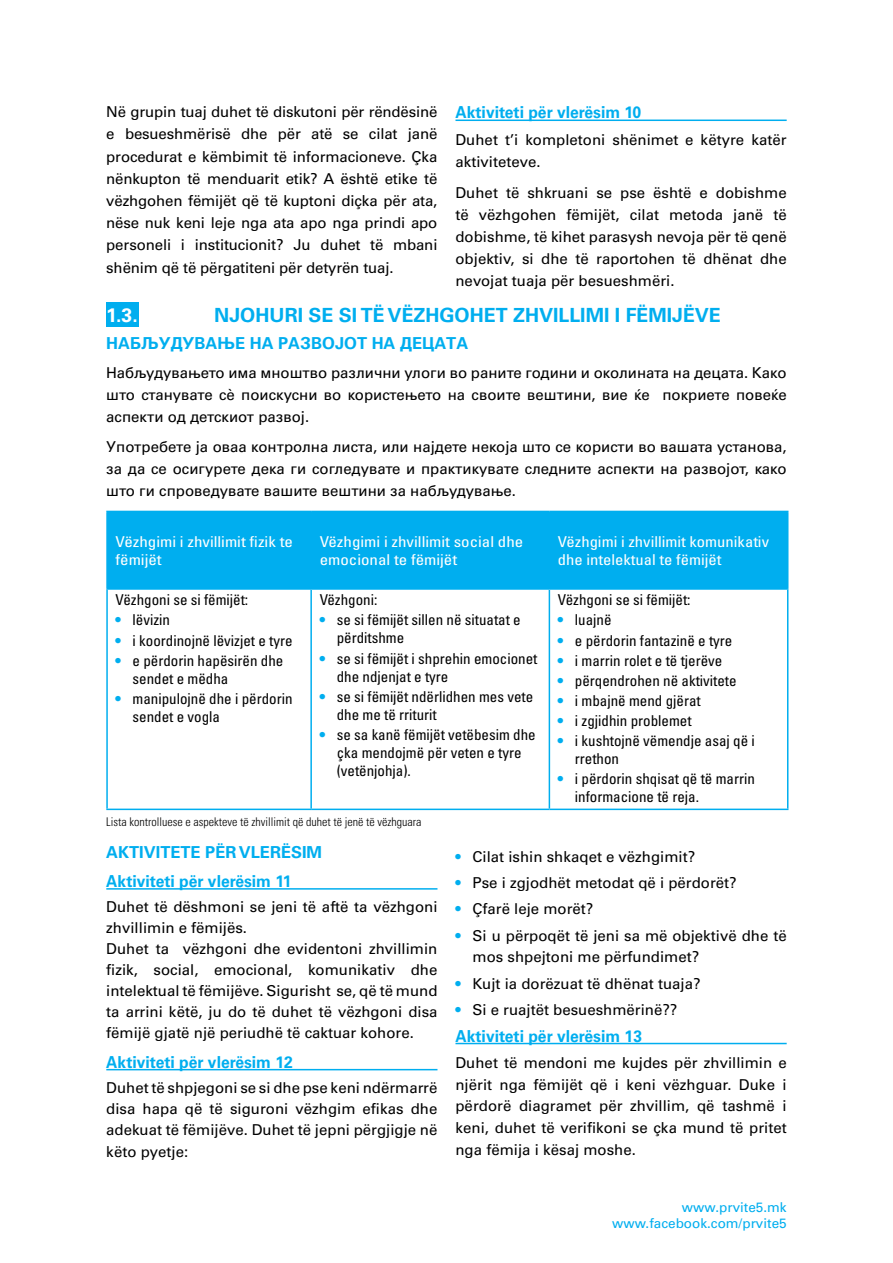
<style>
.page{position:relative;width:893px;height:1263px;background:#fff}
.page>*{position:absolute;margin:0;border:0;box-sizing:border-box;transform-origin:0 0}
.t1{font:700 19.5px "Univers LTCYR 65";color:#00aeef}
.t2{font:700 19.5px "Univers LTCYR 65";color:#fff}
.t3{font:700 16.5px/28.7px "Univers LTCYR 65";color:#00aeef}
.t4{font:700 16.5px "Univers LTCYR 65";color:#00aeef;scale:.95 1}
.t5{font:15px/22.2px "Univers LTCYR 55 Roman";color:#000;text-align:justify}
.t6{font:condensed 15px/18px "Univers LTCYR 57";color:#000}
.t7{font:condensed 15px/18px "Univers LTCYR 57";color:#fff;scale:1.13 1}
.t8{font:condensed 15px/18px "Univers LTCYR 57";color:#fff;scale:1.11 1}
.t9{font:13.5px/16.5px "Univers LTCYR 55 Roman";color:#00aeef;text-align:right}
.t10{font:12px "Univers LTCYR 47 Light Cond";color:#000}
.s1{font-family:"Univers LTCYR 65";font-weight:700;font-stretch:normal;color:#00aeef}
.s2{font-family:"Univers LTCYR 65";font-weight:700;color:#00aeef}
</style>
<div class="page">
<hr style="left:455px;top:120px;width:332px;height:1px;background:#00aeef">
<div style="left:106px;top:303px;width:33px;height:24px;background:#00aeef"></div>
<div style="left:108px;top:512px;width:679px;height:76px;background:#00aeef"></div>
<hr style="left:106px;top:511px;width:205px;height:1px;background:#00aeef">
<hr style="left:106px;top:512px;width:2px;height:76px;background:#00aeef">
<hr style="left:311px;top:511px;width:238px;height:1px;background:#00aeef">
<hr style="left:310px;top:512px;width:2px;height:76px;background:#00aeef">
<hr style="left:549px;top:511px;width:239px;height:1px;background:#00aeef">
<hr style="left:549px;top:512px;width:1px;height:76px;background:#00aeef">
<hr style="left:787px;top:512px;width:1px;height:76px;background:#00aeef">
<hr style="left:106px;top:588px;width:205px;height:2px;background:#00aeef">
<hr style="left:106px;top:590px;width:2px;height:219px;background:#00aeef">
<hr style="left:311px;top:588px;width:238px;height:2px;background:#00aeef">
<hr style="left:310px;top:590px;width:2px;height:219px;background:#00aeef">
<hr style="left:549px;top:588px;width:239px;height:2px;background:#00aeef">
<hr style="left:549px;top:590px;width:1px;height:219px;background:#00aeef">
<hr style="left:787px;top:590px;width:1px;height:219px;background:#00aeef">
<hr style="left:106px;top:809px;width:205px;height:1px;background:#00aeef">
<hr style="left:311px;top:809px;width:238px;height:1px;background:#00aeef">
<hr style="left:549px;top:809px;width:239px;height:1px;background:#00aeef">
<hr style="left:106px;top:888px;width:331px;height:2px;background:#00aeef">
<hr style="left:106px;top:1069px;width:331px;height:1px;background:#00aeef">
<hr style="left:455px;top:1043px;width:332px;height:1px;background:#00aeef">
<p class="t5" style="left:106px;top:100px;width:333px">Në grupin tuaj duhet të diskutoni për rëndësinë e besueshmërisë dhe për atë se cilat janë procedurat e këmbimit të informacioneve. Çka nënkupton të menduarit etik? A është etike të vëzhgohen fëmijët që të kuptoni diçka për ata, nëse nuk keni leje nga ata apo nga prindi apo personeli i institucionit? Ju duhet të mbani shënim që të përgatiteni për detyrën tuaj.</p>
<p class="t4" style="left:455px;top:101px;width:197px">Aktiviteti për vlerësim 10</p>
<p class="t5" style="left:455px;top:128px;width:333px">Duhet t’i kompletoni shënimet e këtyre katër aktiviteteve.</p>
<p class="t5" style="left:455px;top:181px;width:333px">Duhet të shkruani se pse është e dobishme të vëzhgohen fëmijët, cilat metoda janë të dobishme, të kihet parasysh nevoja për të qenë objektiv, si dhe të raportohen të dhënat dhe nevojat tuaja për besueshmëri.</p>
<h1 class="t2" style="left:106px;top:301px;width:33px">1.3.</h1>
<h1 class="t1" style="left:214px;top:301px;width:508px">Njohuri se si të vëzhgohet zhvillimi i fëmijëve</h1>
<p class="t3" style="left:106px;top:328px;width:363px">Набљудување на развој от на децата</p>
<p class="t5" style="left:106px;top:361px;width:682px">Набљудувањето има мноштво различни улоги во раните години и околината на децата. Како што станувате сè поискусни во користењето на своите вештини, вие ќе покриете повеќе аспекти од детскиот развој.</p>
<p class="t5" style="left:106px;top:435px;width:682px">Употребете ја оваа контролна листа, или најдете некоја што се користи во вашата установа, за да се осигурете дека ги согледувате и практикувате следните аспекти на развојот, како што ги спроведувате вашите вештини за набљудување.</p>
<p class="t7" style="left:116px;top:532px;width:158px">Vëzhgimi i zhvillimit fizik te fëmijët</p>
<p class="t7" style="left:320px;top:532px;width:182px">Vëzhgimi i zhvillimit social dhe emocional te fëmijët</p>
<p class="t8" style="left:558px;top:532px;width:192px">Vëzhgimi i zhvillimit komunikativ dhe intelektual te fëmijët</p>
<p class="t6" style="left:116px;top:590px;width:134px">Vëzhgoni se si fëmijët:</p>
<p class="t6" style="left:116px;top:611px;width:56px"><span class="s1">•</span> lëvizin</p>
<p class="t6" style="left:116px;top:631px;width:178px"><span class="s1">•</span> i koordinojnë lëvizjet e tyre</p>
<p class="t6" style="left:133px;top:651px;width:152px;text-indent:-17px"><span class="s1">•</span> e përdorin hapësirën dhe sendet e mëdha</p>
<p class="t6" style="left:133px;top:689px;width:161px;text-indent:-17px"><span class="s1">•</span> manipulojnë dhe i përdorin sendet e vogla</p>
<p class="t6" style="left:558px;top:590px;width:134px">Vëzhgoni se si fëmijët:</p>
<p class="t6" style="left:558px;top:611px;width:55px"><span class="s1">•</span> luajnë</p>
<p class="t6" style="left:558px;top:631px;width:176px"><span class="s1">•</span> e përdorin fantazinë e tyre</p>
<p class="t6" style="left:558px;top:651px;width:166px"><span class="s1">•</span> i marrin rolet e të tjerëve</p>
<p class="t6" style="left:558px;top:671px;width:180px"><span class="s1">•</span> përqendrohen në aktivitete</p>
<p class="t6" style="left:558px;top:691px;width:144px"><span class="s1">•</span> i mbajnë mend gjërat</p>
<p class="t6" style="left:558px;top:711px;width:135px"><span class="s1">•</span> i zgjidhin problemet</p>
<p class="t6" style="left:575px;top:731px;width:181px;text-indent:-17px"><span class="s1">•</span> i kushtojnë vëmendje asaj që i rrethon</p>
<p class="t6" style="left:575px;top:770px;width:181px;text-indent:-17px"><span class="s1">•</span> i përdorin shqisat që të marrin informacione të reja.</p>
<p class="t6" style="left:320px;top:590px;width:59px">Vëzhgoni:</p>
<p class="t6" style="left:337px;top:611px;width:186px;text-indent:-17px"><span class="s1">•</span> se si fëmijët sillen në situatat e përditshme</p>
<p class="t6" style="left:337px;top:649px;width:202px;text-indent:-17px"><span class="s1">•</span> se si fëmijët i shprehin emocionet dhe ndjenjat e tyre</p>
<p class="t6" style="left:337px;top:687px;width:198px;text-indent:-17px"><span class="s1">•</span> se si fëmijët ndërlidhen mes vete dhe me të rriturit</p>
<p class="t6" style="left:337px;top:725px;width:201px;text-indent:-17px"><span class="s1">•</span> se sa kanë fëmijët vetëbesim dhe çka mendojmë për veten e tyre (vetënjohja).</p>
<p class="t10" style="left:106px;top:814px;width:317px">Lista kontrolluese e aspekteve të zhvillimit që duhet të jenë të vëzhguara</p>
<p class="t3" style="left:106px;top:837px;width:217px">Aktivitete për vlerësim<br>Aktiviteti për vlerësim 11</p>
<p class="t5" style="left:106px;top:896px;width:333px;line-height:21px;text-align:left">Duhet të dëshmoni se jeni të aftë ta vëzhgoni zhvillimin e fëmijës.<br>Duhet ta vëzhgoni dhe evidentoni zhvillimin fizik, social, emocional, komunikativ dhe intelektual të fëmijëve. Sigurisht se, që të mund ta arrini këtë, ju do të duhet të vëzhgoni disa fëmijë gjatë një periudhë të caktuar kohore.</p>
<p class="t4" style="left:106px;top:1050px;width:198px">Aktiviteti për vlerësim 12</p>
<p class="t5" style="left:106px;top:1076px;width:333px;line-height:21.3px">Duhet të shpjegoni se si dhe pse keni ndërmarrë disa hapa që të siguroni vëzhgim efikas dhe adekuat të fëmijëve. Duhet të jepni përgjigje në këto pyetje:</p>
<p class="t5" style="left:455px;top:845px;width:241px"><span class="s2">•</span> Cilat ishin shkaqet e vëzhgimit?</p>
<p class="t5" style="left:455px;top:871px;width:283px"><span class="s2">•</span> Pse i zgjodhët metodat që i përdorët?</p>
<p class="t5" style="left:455px;top:897px;width:139px"><span class="s2">•</span> Çfarë leje morët?</p>
<p class="t5" style="left:472px;top:923px;width:316px;text-indent:-17px"><span class="s2">•</span> Si u përpoqët të jeni sa më objektivë dhe të mos shpejtoni me përfundimet?</p>
<p class="t5" style="left:455px;top:971px;width:247px"><span class="s2">•</span> Kujt ia dorëzuat të dhënat tuaja?</p>
<p class="t5" style="left:455px;top:998px;width:223px"><span class="s2">•</span> Si e ruajtët besueshmërinë??</p>
<p class="t4" style="left:455px;top:1024px;width:198px">Aktiviteti për vlerësim 13</p>
<p class="t5" style="left:455px;top:1051px;width:333px">Duhet të mendoni me kujdes për zhvillimin e njërit nga fëmijët që i keni vëzhguar. Duke i përdorë diagramet për zhvillim, që tashmë i keni, duhet të verifikoni se çka mund të pritet nga fëmija i kësaj moshe.</p>
<p class="t9" style="left:612px;top:1198px;width:176px">www.prvite5.mk www.facebook.com/prvite5</p>
</div>
